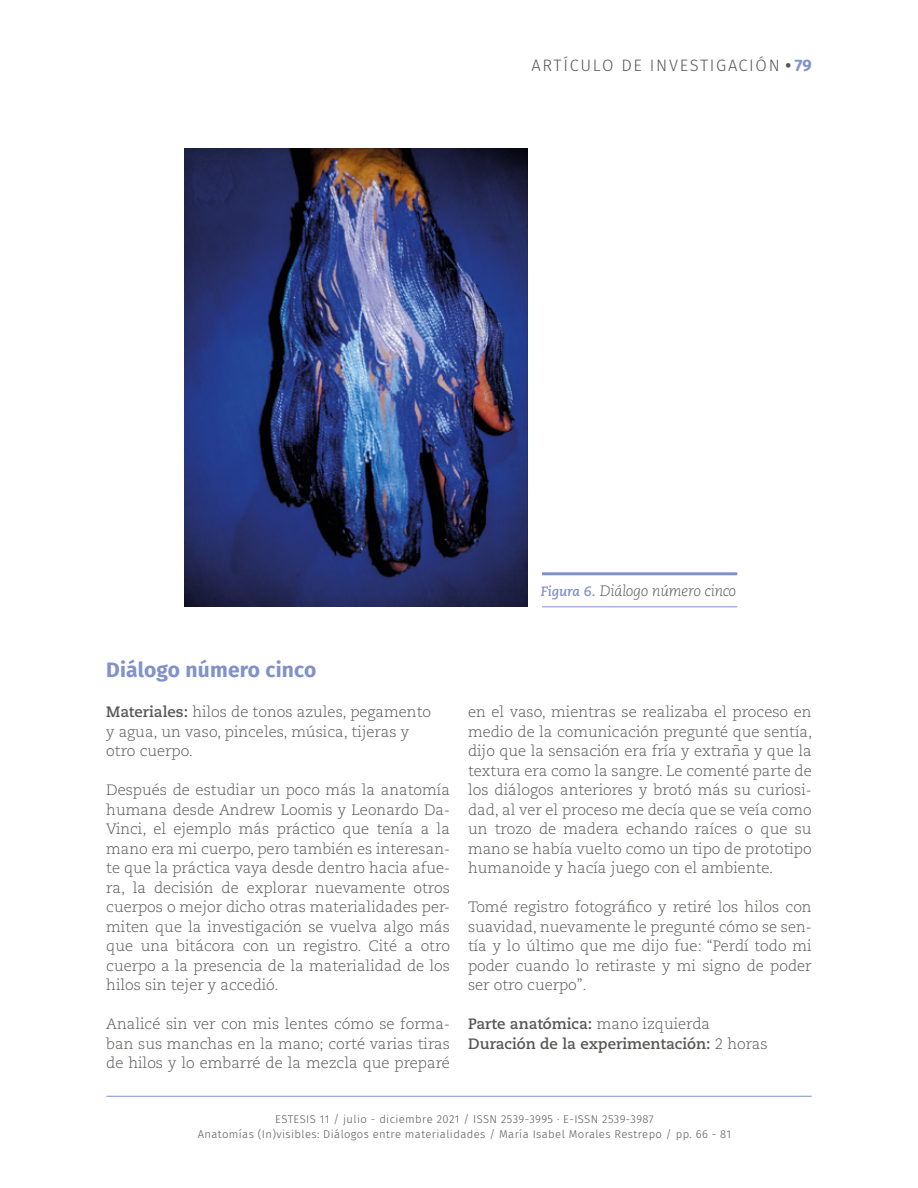
<style>
.page{position:relative;width:918px;height:1188px;background:#fff}
.page>*{position:absolute;margin:0;border:0;box-sizing:border-box;transform-origin:0 0}
.t1{font:700 21px "Fira Sans";letter-spacing:.01em;color:#8092c9}
.t2{font:300 16.5px "Fira Sans";letter-spacing:.1em;color:#575756}
.t3{font:300 15px/19.5px "Caecilia LT Std";color:#575756;text-align:justify}
.t4{font:700 15px/19.5px "Caecilia LT Std";color:#575756}
.t5{font:italic 300 15px "Caecilia LT Std";letter-spacing:-.01em;color:#575756}
.t6{font:300 11.25px/15px "Fira Sans";letter-spacing:.035em;color:#575756;text-align:center}
.s1{font-weight:700}
.s2{font-weight:700;color:#8092c9}
.s3{font-weight:700;font-size:13.5px;color:#8092c9}
.s4{font-weight:300}
</style>
<div class="page">
<hr style="left:106px;top:1096px;width:706px;height:1px;background:#8092c9">
<hr style="left:542px;top:572px;width:195px;height:3px;background:#8092c9">
<hr style="left:542px;top:606px;width:195px;height:1px;background:#8092c9">
<img style="left:184px;top:149px;width:344px;height:458px">
<p class="t2" style="left:531px;top:53px;width:282px">ARTÍCULO DE INVESTIGACIÓN <span class="s1">•</span> <span class="s2">79</span></p>
<p class="t5" style="left:541px;top:582px;width:197px"><span class="s3">Figura 6.</span> Diálogo número cinco</p>
<h1 class="t1" style="left:106px;top:652px;width:212px">Diálogo número cinco</h1>
<p class="t3" style="left:106px;top:702px;width:326px;text-align:left"><span class="s1">Materiales:</span> hilos de tonos azules, pegamento y agua, un vaso, pinceles, música, tijeras y otro cuerpo.</p>
<p class="t3" style="left:106px;top:780px;width:345px">Después de estudiar un poco más la anatomía humana desde Andrew Loomis y Leonardo Da-Vinci, el ejemplo más práctico que tenía a la mano era mi cuerpo, pero también es interesan&shy;te que la práctica vaya desde dentro hacia afue&shy;ra, la decisión de explorar nuevamente otros cuerpos o mejor dicho otras materialidades per&shy;miten que la investigación se vuelva algo más que una bitácora con un registro. Cité a otro cuerpo a la presencia de la materialidad de los hilos sin tejer y accedió.</p>
<p class="t3" style="left:106px;top:1014px;width:345px">Analicé sin ver con mis lentes cómo se forma&shy;ban sus manchas en la mano; corté varias tiras de hilos y lo embarré de la mezcla que preparé</p>
<p class="t3" style="left:468px;top:702px;width:346px">en el vaso, mientras se realizaba el proceso en medio de la comunicación pregunté que sentía, dijo que la sensación era fría y extraña y que la textura era como la sangre. Le comenté parte de los diálogos anteriores y brotó más su curiosi&shy;dad, al ver el proceso me decía que se veía como un trozo de madera echando raíces o que su mano se había vuelto como un tipo de prototipo humanoide y hacía juego con el ambiente.</p>
<p class="t3" style="left:468px;top:897px;width:345px">Tomé registro fotográfico y retiré los hilos con suavidad, nuevamente le pregunté cómo se sen&shy;tía y lo último que me dijo fue: “Perdí todo mi poder cuando lo retiraste y mi signo de poder ser otro cuerpo”.</p>
<p class="t4" style="left:468px;top:1014px;width:301px">Parte anatómica: <span class="s4">mano izquierda<br></span>Duración de la experimentación: <span class="s4">2 horas</span></p>
<p class="t6" style="left:198px;top:1111px;width:535px">ESTESIS 11 / julio - diciembre 2021 / ISSN 2539-3995 · E-ISSN 2539-3987<br>Anatomías (In)visibles: Diálogos entre materialidades / María Isabel Morales Restrepo / pp. 66 - 81</p>
</div>
